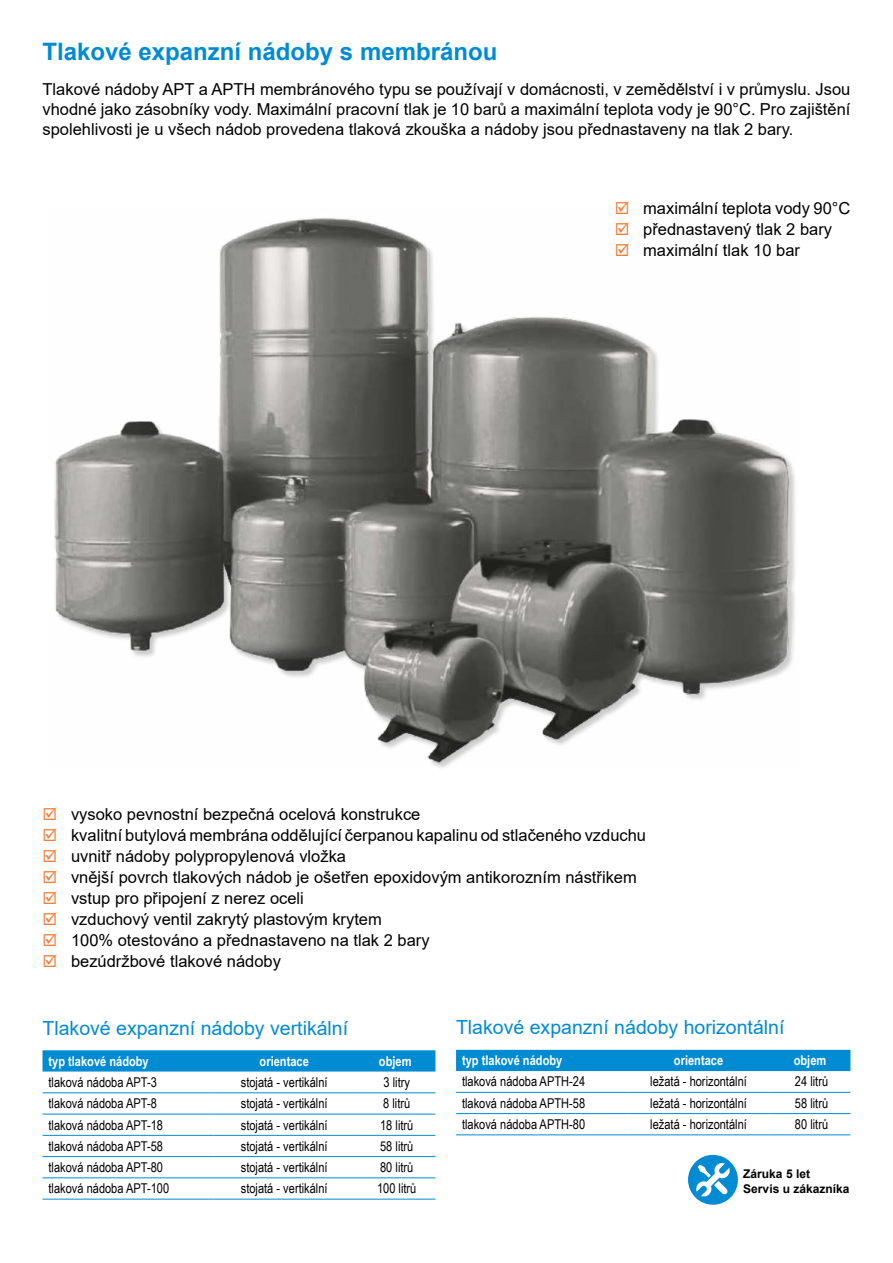
<style>
.page{position:relative;width:893px;height:1263px;background:#fff}
.page>*{position:absolute;margin:0;border:0;box-sizing:border-box;transform-origin:0 0}
.t1{font:700 24px "Arial";color:#008bd2}
.t2{font:19.5px "Arial";color:#008bd2}
.chleba{font:16.5px/19.8px "Arial";color:#000;text-align:justify}
.t3{font:13.5px "Arial Narrow";color:#000}
.t4{font:700 13.5px "Arial Narrow";color:#fff}
.t5{font:700 12px "Arial";color:#000}
.s1{color:#f07f3c}
</style>
<div class="page">
<svg style="left:688px;top:1155px;width:50px;height:50px"></svg>
<img style="left:54px;top:218px;width:741px;height:550px">
<div style="left:43px;top:1050px;width:392px;height:21px;background:#008bd2"></div>
<hr style="left:43px;top:1092px;width:170px;height:1px;background:#008bd2">
<hr style="left:213px;top:1092px;width:142px;height:1px;background:#008bd2">
<hr style="left:355px;top:1092px;width:80px;height:1px;background:#008bd2">
<hr style="left:43px;top:1114px;width:170px;height:1px;background:#008bd2">
<hr style="left:213px;top:1114px;width:142px;height:1px;background:#008bd2">
<hr style="left:355px;top:1114px;width:80px;height:1px;background:#008bd2">
<hr style="left:43px;top:1135px;width:170px;height:1px;background:#008bd2">
<hr style="left:213px;top:1135px;width:142px;height:1px;background:#008bd2">
<hr style="left:355px;top:1135px;width:80px;height:1px;background:#008bd2">
<hr style="left:43px;top:1156px;width:170px;height:1px;background:#008bd2">
<hr style="left:213px;top:1156px;width:142px;height:1px;background:#008bd2">
<hr style="left:355px;top:1156px;width:80px;height:1px;background:#008bd2">
<hr style="left:43px;top:1177px;width:170px;height:1px;background:#008bd2">
<hr style="left:213px;top:1177px;width:142px;height:1px;background:#008bd2">
<hr style="left:355px;top:1177px;width:80px;height:1px;background:#008bd2">
<hr style="left:43px;top:1199px;width:170px;height:1px;background:#008bd2">
<hr style="left:213px;top:1199px;width:142px;height:1px;background:#008bd2">
<hr style="left:355px;top:1199px;width:80px;height:1px;background:#008bd2">
<div style="left:456px;top:1050px;width:394px;height:21px;background:#008bd2"></div>
<hr style="left:456px;top:1092px;width:172px;height:1px;background:#008bd2">
<hr style="left:628px;top:1092px;width:142px;height:1px;background:#008bd2">
<hr style="left:770px;top:1092px;width:80px;height:1px;background:#008bd2">
<hr style="left:456px;top:1113px;width:172px;height:1px;background:#008bd2">
<hr style="left:628px;top:1113px;width:142px;height:1px;background:#008bd2">
<hr style="left:770px;top:1113px;width:80px;height:1px;background:#008bd2">
<hr style="left:456px;top:1134px;width:172px;height:1px;background:#008bd2">
<hr style="left:628px;top:1134px;width:142px;height:1px;background:#008bd2">
<hr style="left:770px;top:1134px;width:80px;height:1px;background:#008bd2">
<svg style="left:629px;top:235px;width:17px;height:1px"></svg>
<svg style="left:629px;top:256px;width:17px;height:1px"></svg>
<p class="t1" style="left:43px;top:35px;width:456px">Tlakové expanzní nádoby s membránou</p>
<p class="chleba" style="left:43px;top:79px;width:809px">Tlakové nádoby APT a APTH membránového typu se používají v domácnosti, v zemědělství i v průmyslu. Jsou vhodné jako zásobníky vody. Maximální pracovní tlak je 10 barů a maximální teplota vody je 90°C. Pro zajištění spolehlivosti je u všech nádob provedena tlaková zkouška a nádoby jsou přednastaveny na tlak 2 bary.</p>
<p class="chleba" style="left:615px;top:198px;width:237px"><span class="s1">☑</span> maximální teplota vody 90°C</p>
<p class="chleba" style="left:615px;top:219px;width:219px"><span class="s1">☑</span> přednastavený tlak 2 bary</p>
<p class="chleba" style="left:615px;top:240px;width:187px"><span class="s1">☑</span> maximální tlak 10 bar</p>
<p class="chleba" style="left:43px;top:804px;width:379px"><span class="s1">☑</span> vysoko pevnostní bezpečná ocelová konstrukce</p>
<p class="chleba" style="left:43px;top:825px;width:605px"><span class="s1">☑</span> kvalitní butylová membrána oddělující čerpanou kapalinu od stlačeného vzduchu</p>
<p class="chleba" style="left:43px;top:846px;width:305px"><span class="s1">☑</span> uvnitř nádoby polypropylenová vložka</p>
<p class="chleba" style="left:43px;top:867px;width:596px"><span class="s1">☑</span> vnější povrch tlakových nádob je ošetřen epoxidovým antikorozním nástřikem</p>
<p class="chleba" style="left:43px;top:888px;width:263px"><span class="s1">☑</span> vstup pro připojení z nerez oceli</p>
<p class="chleba" style="left:43px;top:909px;width:341px"><span class="s1">☑</span> vzduchový ventil zakrytý plastovým krytem</p>
<p class="chleba" style="left:43px;top:930px;width:389px"><span class="s1">☑</span> 100% otestováno a přednastaveno na tlak 2 bary</p>
<p class="chleba" style="left:43px;top:951px;width:240px"><span class="s1">☑</span> bezúdržbové tlakové nádoby</p>
<p class="t2" style="left:43px;top:1014px;width:307px">Tlakové expanzní nádoby vertikální</p>
<p class="t2" style="left:456px;top:1014px;width:330px">Tlakové expanzní nádoby horizontální</p>
<p class="t4" style="left:49px;top:1051px;width:102px">typ tlakové nádoby</p>
<p class="t4" style="left:260px;top:1051px;width:51px">orientace</p>
<p class="t4" style="left:379px;top:1051px;width:34px">objem</p>
<p class="t3" style="left:49px;top:1072px;width:110px">tlaková nádoba APT-3</p>
<p class="t3" style="left:241px;top:1072px;width:88px">stojatá - vertikální</p>
<p class="t3" style="left:384px;top:1072px;width:28px">3 litry</p>
<p class="t3" style="left:49px;top:1094px;width:110px">tlaková nádoba APT-8</p>
<p class="t3" style="left:241px;top:1094px;width:88px">stojatá - vertikální</p>
<p class="t3" style="left:383px;top:1094px;width:29px">8 litrů</p>
<p class="t3" style="left:49px;top:1115px;width:116px">tlaková nádoba APT-18</p>
<p class="t3" style="left:241px;top:1115px;width:88px">stojatá - vertikální</p>
<p class="t3" style="left:380px;top:1115px;width:35px">18 litrů</p>
<p class="t3" style="left:49px;top:1136px;width:116px">tlaková nádoba APT-58</p>
<p class="t3" style="left:241px;top:1136px;width:88px">stojatá - vertikální</p>
<p class="t3" style="left:380px;top:1136px;width:35px">58 litrů</p>
<p class="t3" style="left:49px;top:1157px;width:116px">tlaková nádoba APT-80</p>
<p class="t3" style="left:241px;top:1157px;width:88px">stojatá - vertikální</p>
<p class="t3" style="left:380px;top:1157px;width:35px">80 litrů</p>
<p class="t3" style="left:49px;top:1179px;width:122px">tlaková nádoba APT-100</p>
<p class="t3" style="left:241px;top:1179px;width:88px">stojatá - vertikální</p>
<p class="t3" style="left:377px;top:1179px;width:41px">100 litrů</p>
<p class="t4" style="left:462px;top:1050px;width:102px">typ tlakové nádoby</p>
<p class="t4" style="left:674px;top:1050px;width:51px">orientace</p>
<p class="t4" style="left:794px;top:1050px;width:34px">objem</p>
<p class="t3" style="left:462px;top:1072px;width:125px">tlaková nádoba APTH-24</p>
<p class="t3" style="left:650px;top:1072px;width:98px">ležatá - horizontální</p>
<p class="t3" style="left:795px;top:1072px;width:35px">24 litrů</p>
<p class="t3" style="left:462px;top:1093px;width:125px">tlaková nádoba APTH-58</p>
<p class="t3" style="left:650px;top:1093px;width:98px">ležatá - horizontální</p>
<p class="t3" style="left:795px;top:1093px;width:35px">58 litrů</p>
<p class="t3" style="left:462px;top:1114px;width:125px">tlaková nádoba APTH-80</p>
<p class="t3" style="left:650px;top:1114px;width:98px">ležatá - horizontální</p>
<p class="t3" style="left:795px;top:1114px;width:35px">80 litrů</p>
<p class="t5" style="left:743px;top:1166px;width:68px">Záruka 5 let</p>
<p class="t5" style="left:743px;top:1180px;width:108px">Servis u zákazníka</p>
</div>
